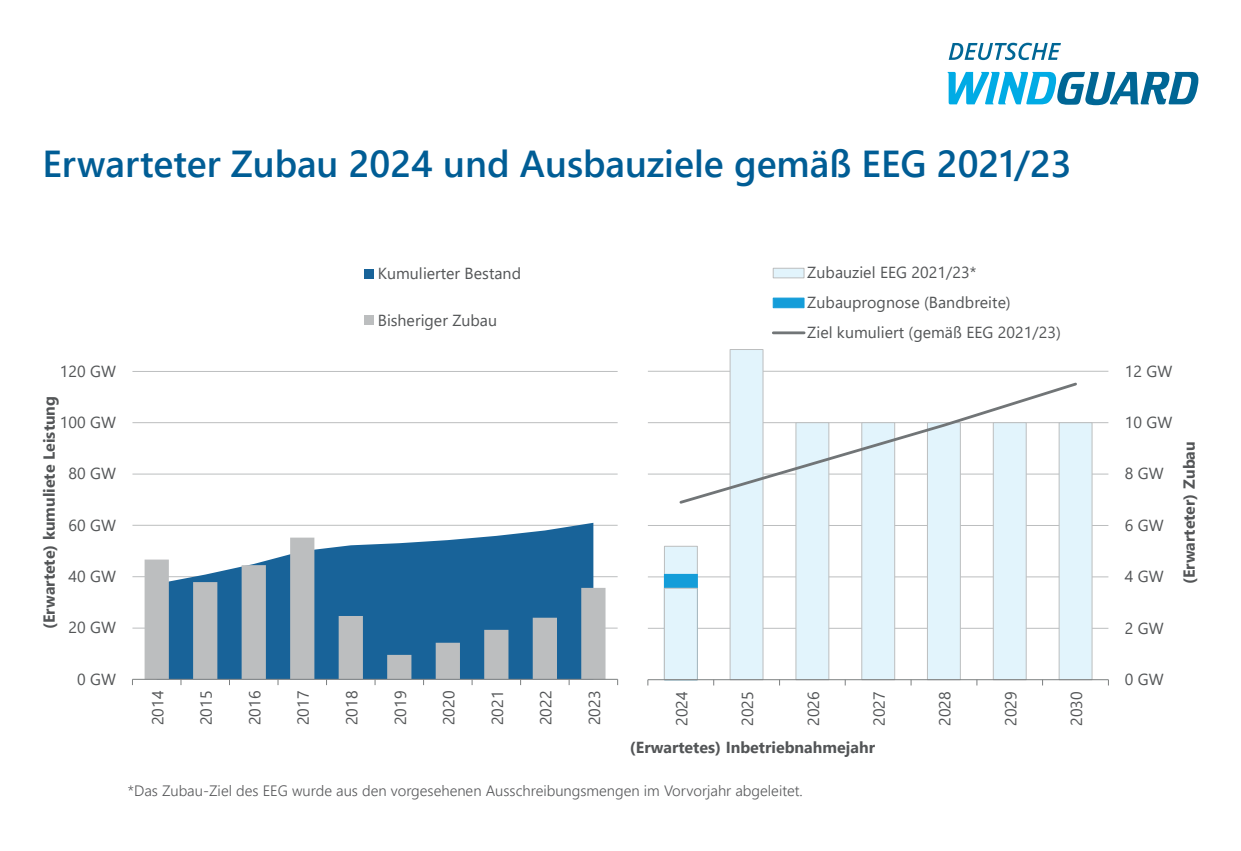
<style>
.page{position:relative;width:1241px;height:851px;background:#fff}
.page>*{position:absolute;margin:0;border:0;box-sizing:border-box;transform-origin:0 0}
.t1{font:600 37.5px "Segoe UI";color:#005d95}
.t2{font:16px/29.9px "Segoe UI";letter-spacing:.005em;color:#535557}
.t3{font:700 16px "Segoe UI";color:#535557}
.t4{font:300 15px "Segoe UI";color:#57585a}
</style>
<div class="page">
<svg style="left:947px;top:72px;width:251px;height:33px"></svg>
<svg style="left:948px;top:43px;width:112px;height:17px"></svg>
<hr style="left:132px;top:371px;width:485px;height:1px;background:#bcbebf">
<hr style="left:132px;top:422px;width:485px;height:1px;background:#bcbebf">
<hr style="left:132px;top:473px;width:485px;height:1px;background:#bcbebf">
<hr style="left:132px;top:524px;width:485px;height:1px;background:#bcbebf">
<hr style="left:132px;top:576px;width:485px;height:1px;background:#bcbebf">
<hr style="left:132px;top:627px;width:485px;height:1px;background:#bcbebf">
<svg style="left:157px;top:522px;width:436px;height:15px"></svg>
<svg style="left:144px;top:537px;width:461px;height:141px;background:#5d8cad"></svg>
<hr style="left:132px;top:678px;width:485px;height:1px;background:#7c7f80">
<div style="left:364px;top:269px;width:9px;height:9px;background:#186399"></div>
<div style="left:364px;top:315px;width:9px;height:10px;background:#bcbebf"></div>
<hr style="left:647px;top:371px;width:461px;height:1px;background:#bcbebf">
<hr style="left:647px;top:422px;width:461px;height:1px;background:#bcbebf">
<hr style="left:647px;top:473px;width:461px;height:1px;background:#bcbebf">
<hr style="left:647px;top:525px;width:461px;height:1px;background:#bcbebf">
<hr style="left:647px;top:576px;width:461px;height:1px;background:#bcbebf">
<hr style="left:647px;top:627px;width:461px;height:1px;background:#bcbebf">
<svg style="left:663px;top:349px;width:429px;height:330px"></svg>
<div style="left:664px;top:574px;width:33px;height:105px;background:#149dd9"></div>
<div style="left:664px;top:588px;width:33px;height:91px;background:#e2f4fc"></div>
<div style="left:664px;top:587px;width:33px;height:93px;border:1px solid #bcbebf"></div>
<hr style="left:647px;top:679px;width:461px;height:1px;background:#7c7f80">
<svg style="left:677px;top:380px;width:401px;height:125px"></svg>
<div style="left:772px;top:268px;width:32px;height:10px;background:#e2f4fc;border:1px solid #bcbebf"></div>
<div style="left:772px;top:297px;width:32px;height:11px;background:#149dd9;border:1px solid #149dd9"></div>
<hr style="left:773px;top:331px;width:31px;height:3px;background:#717577">
<h1 class="t1" style="left:43px;top:128px;width:1030px">Erwarteter Zubau 2024 und Ausbauziele gemäß EEG 2021/23</h1>
<p class="t2" style="left:60px;top:354px;width:58px">120 GW</p>
<p class="t3" style="left:34px;top:629px;width:234px;rotate:-90deg">(Erwartete) kumuliete Leistung</p>
<p class="t2" style="left:60px;top:406px;width:58px">100 GW</p>
<p class="t2" style="left:68px;top:457px;width:49px">80 GW</p>
<p class="t2" style="left:68px;top:508px;width:49px">60 GW</p>
<p class="t2" style="left:68px;top:560px;width:49px">40 GW</p>
<p class="t2" style="left:68px;top:611px;width:49px">20 GW</p>
<p class="t2" style="left:378px;top:257px;width:145px">Kumulierter Bestand</p>
<p class="t2" style="left:378px;top:303px;width:121px">Bisheriger Zubau</p>
<p class="t2" style="left:807px;top:256px;width:255px">Zubauziel EEG 2021/23*<br>Zubauprognose (Bandbreite)<br>Ziel kumuliert (gemäß EEG 2021/23)</p>
<p class="t2" style="left:77px;top:662px;width:40px">0 GW</p>
<p class="t2" style="left:141px;top:725px;width:36px;rotate:-90deg">2014</p>
<p class="t2" style="left:190px;top:725px;width:36px;rotate:-90deg">2015</p>
<p class="t2" style="left:238px;top:725px;width:36px;rotate:-90deg">2016</p>
<p class="t2" style="left:287px;top:725px;width:36px;rotate:-90deg">2017</p>
<p class="t2" style="left:335px;top:725px;width:36px;rotate:-90deg">2018</p>
<p class="t2" style="left:384px;top:725px;width:36px;rotate:-90deg">2019</p>
<p class="t2" style="left:432px;top:725px;width:36px;rotate:-90deg">2020</p>
<p class="t2" style="left:481px;top:725px;width:36px;rotate:-90deg">2021</p>
<p class="t2" style="left:529px;top:725px;width:36px;rotate:-90deg">2022</p>
<p class="t2" style="left:578px;top:725px;width:36px;rotate:-90deg">2023</p>
<p class="t2" style="left:665px;top:725px;width:36px;rotate:-90deg">2024</p>
<p class="t2" style="left:731px;top:725px;width:36px;rotate:-90deg">2025</p>
<p class="t2" style="left:796px;top:725px;width:36px;rotate:-90deg">2026</p>
<p class="t2" style="left:862px;top:725px;width:36px;rotate:-90deg">2027</p>
<p class="t2" style="left:928px;top:725px;width:36px;rotate:-90deg">2028</p>
<p class="t2" style="left:994px;top:725px;width:36px;rotate:-90deg">2029</p>
<p class="t2" style="left:1059px;top:725px;width:36px;rotate:-90deg">2030</p>
<p class="t3" style="left:630px;top:732px;width:246px">(Erwartetes) Inbetriebnahmejahr</p>
<p class="t4" style="left:128px;top:776px;width:676px">*Das Zubau-Ziel des EEG wurde aus den vorgesehenen Ausschreibungsmengen im Vorvorjahr abgeleitet.</p>
<p class="t2" style="left:1124px;top:354px;width:49px">12 GW</p>
<p class="t2" style="left:1124px;top:406px;width:49px">10 GW</p>
<p class="t2" style="left:1124px;top:457px;width:40px">8 GW</p>
<p class="t2" style="left:1124px;top:508px;width:40px">6 GW</p>
<p class="t2" style="left:1124px;top:560px;width:40px">4 GW</p>
<p class="t3" style="left:1173px;top:584px;width:144px;rotate:-90deg">(Erwarteter) Zubau</p>
<p class="t2" style="left:1124px;top:611px;width:40px">2 GW</p>
<p class="t2" style="left:1124px;top:663px;width:40px">0 GW</p>
</div>
